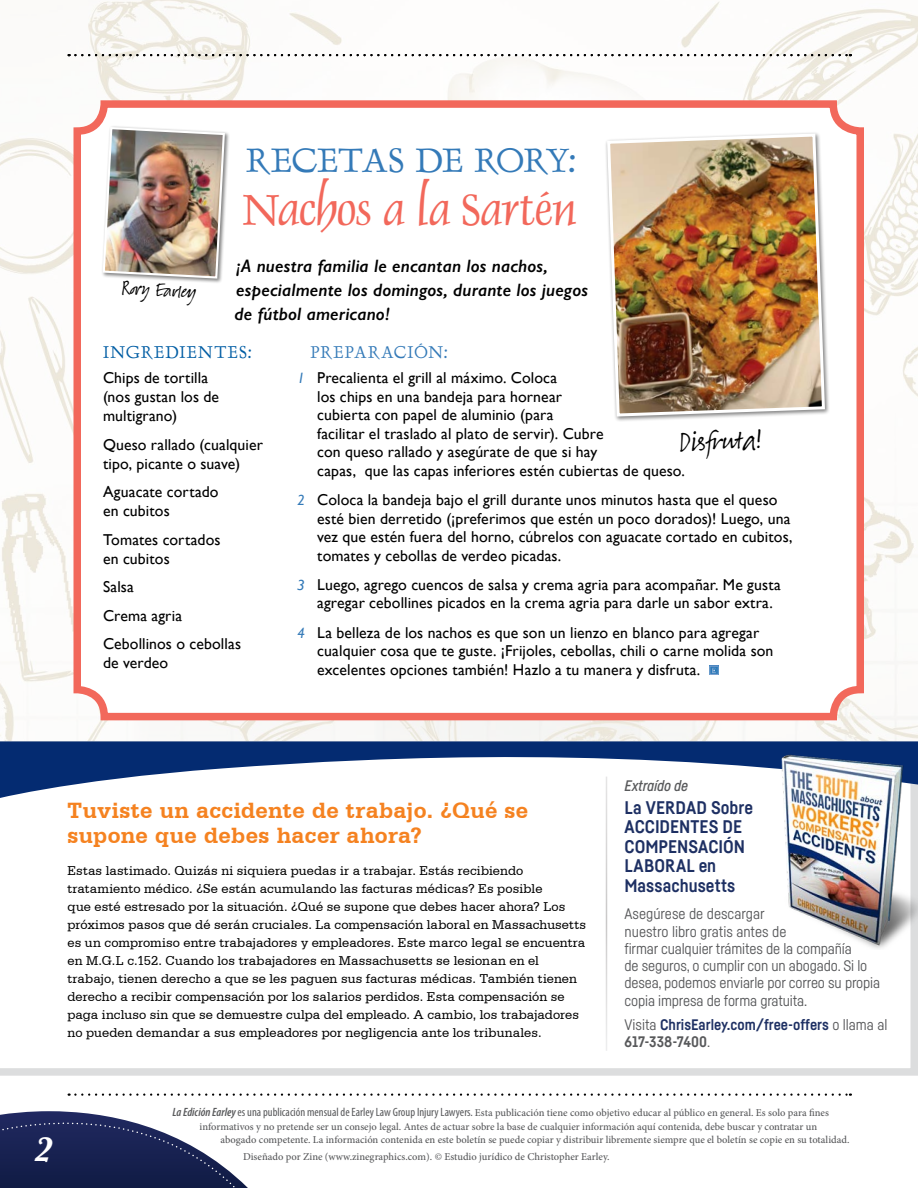
<style>
.page{position:relative;width:918px;height:1188px;background:#fff}
.page>*{position:absolute;margin:0;border:0;box-sizing:border-box;transform-origin:0 0}
.t1{font:49.5px "Dauphin";letter-spacing:-.01em;color:#f2685b}
.t2{font:38.4px "Dauphin";letter-spacing:-.01em;color:#347ab8;scale:1.05 1}
.t3{font:italic 700 35.25px "Baskerville";color:#fff}
.t4{font:33px "Suomi Hand Script";color:#000}
.t5{font:23.4px "Suomi Hand Script";color:#000}
.t6{font:700 23.25px/25.5px "Serifa BT";letter-spacing:.02em;color:#f58220}
.t7{font:19.5px "Dauphin";letter-spacing:.065em;color:#005da4}
.t8{font:19.5px "Dauphin";letter-spacing:.05em;color:#347ab8}
.t9{font:italic 600 18px/24px "Gill Sans";letter-spacing:.005em;color:#000}
.t10{font:700 18px/19.5px "Fabrikat";color:#1e3063}
.t11{font:15.75px/18.5px "Gill Sans";letter-spacing:.01em;color:#000}
.t12{font:15px/17.2px "Fabrikat";letter-spacing:-.01em;color:#58595b}
.t13{font:700 15px/17.2px "Fabrikat";color:#1e3063}
.t14{font:italic 500 15px "Fabrikat";letter-spacing:-.01em;color:#58595b}
.t15{font:13.5px/18px "Serifa BT";letter-spacing:.005em;color:#000}
.t16{font:500 10.5px/13.5px "Minion Pro";color:#58595b}
.s1{font-style:italic;font-size:15px;color:#347ab8}
.s2{font-weight:400;color:#58595b}
.s3{color:#58595b}
.s4{font-family:"Myriad Pro";font-weight:600;font-style:italic;font-stretch:condensed;font-size:12px}
.s5{font-family:"Myriad Pro";font-weight:400;font-stretch:condensed;font-size:12px}
</style>
<div class="page">
<img style="left:0;top:0;width:918px;height:741px">
<div style="left:77px;top:104px;width:783px;height:613px;background:#fff;border-radius:27px"></div>
<div style="left:74px;top:100px;width:790px;height:620px;border:8px solid #f2685b;border-radius:27px"></div>
<svg style="left:69px;top:54px;width:782px;height:2px"></svg>
<svg style="left:709px;top:665px;width:10px;height:10px"></svg>
<div style="left:101px;top:125px;width:129px;height:158px;background:#000;opacity:.5"></div>
<img style="left:102px;top:126px;width:124px;height:154px">
<div style="left:605px;top:131px;width:225px;height:291px;background:#000;opacity:.5"></div>
<img style="left:606px;top:132px;width:221px;height:286px">
<svg style="left:0;top:843px;width:918px;height:233px"></svg>
<svg style="left:0;top:741px;width:918px;height:57px"></svg>
<img style="left:778px;top:743px;width:140px;height:206px">
<hr style="left:606px;top:777px;width:1px;height:274px;background:#fff">
<svg style="left:0;top:1093px;width:851px;height:95px"></svg>
<h3 class="t5" style="left:123px;top:276px;width:73px;rotate:3deg">Rory Ea rley</h3>
<h2 class="t2" style="left:246px;top:136px;width:315px">RECETAS DE RORY:</h2>
<h1 class="t1" style="left:243px;top:178px;width:336px">Nachos a la Sartén</h1>
<p class="t9" style="left:235px;top:254px;width:355px">¡A nuestra familia le encantan los nachos, especialmente los domingos, durante los juegos de fútbol americano!</p>
<p class="t7" style="left:103px;top:339px;width:150px">INGREDIENTES:</p>
<p class="t11" style="left:103px;top:368px;width:118px;line-height:18.9px">Chips de tortilla (nos gustan los de multigrano)</p>
<p class="t11" style="left:103px;top:435px;width:161px;line-height:18.9px">Queso rallado (cualquier tipo, picante o suave)</p>
<p class="t11" style="left:103px;top:482px;width:117px;line-height:18.9px">Aguacate cortado en cubitos</p>
<p class="t11" style="left:103px;top:530px;width:119px;line-height:18.9px">Tomates cortados en cubitos</p>
<p class="t11" style="left:103px;top:572px;width:140px;line-height:28.7px">Salsa<br>Crema agria<br>Cebollinos o cebollas</p>
<p class="t11" style="left:103px;top:654px;width:67px">de verdeo</p>
<p class="t8" style="left:310px;top:339px;width:139px">PREPARACIÓN:</p>
<p class="t11" style="left:317px;top:368px;width:369px;text-indent:-20px"><span class="s1">1</span> Precalienta el grill al máximo. Coloca<br>los chips en una bandeja para hornear<br>cubierta con papel de aluminio (para<br>facilitar el traslado al plato de servir). Cubre<br>con queso rallado y asegúrate de que si hay<br>capas, que las capas inferiores estén cubiertas de queso.</p>
<p class="t11" style="left:317px;top:490px;width:477px;text-indent:-20px"><span class="s1">2</span> Coloca la bandeja bajo el grill durante unos minutos hasta que el queso esté bien derretido (¡preferimos que estén un poco dorados)! Luego, una vez que estén fuera del horno, cúbrelos con aguacate cortado en cubitos, tomates y cebollas de verdeo picadas.</p>
<p class="t11" style="left:317px;top:575px;width:465px;text-indent:-20px"><span class="s1">3</span> Luego, agrego cuencos de salsa y crema agria para acompañar. Me gusta agregar cebollines picados en la crema agria para darle un sabor extra.</p>
<p class="t11" style="left:317px;top:623px;width:458px;text-indent:-20px"><span class="s1">4</span> La belleza de los nachos es que son un lienzo en blanco para agregar cualquier cosa que te guste. ¡Frijoles, cebollas, chili o carne molida son excelentes opciones también! Hazlo a tu manera y disfruta.</p>
<h3 class="t4" style="left:679px;top:425px;width:83px;rotate:-2deg">Disfruta!</h3>
<h3 class="t6" style="left:68px;top:797px;width:462px">Tuviste un accidente de trabajo. ¿Qué se supone que debes hacer ahora?</h3>
<p class="t15" style="left:68px;top:861px;width:520px">Estas lastimado. Quizás ni siquiera puedas ir a trabajar. Estás recibiendo tratamiento médico. ¿Se están acumulando las facturas médicas? Es posible<br>que esté estresado por la situación. ¿Qué se supone que debes hacer ahora? Los próximos pasos que dé serán cruciales. La compensación laboral en Massachusetts es un compromiso entre trabajadores y empleadores. Este marco legal se encuentra en M.G.L c.152. Cuando los trabajadores en Massachusetts se lesionan en el trabajo, tienen derecho a que se les paguen sus facturas médicas. También tienen derecho a recibir compensación por los salarios perdidos. Esta compensación se paga incluso sin que se demuestre culpa del empleado. A cambio, los trabajadores no pueden demandar a sus empleadores por negligencia ante los tribunales.</p>
<p class="t14" style="left:625px;top:776px;width:65px">Extraído de</p>
<p class="t10" style="left:625px;top:797px;width:130px">La VERDAD Sobre<br>ACCIDENTES DE<br>COMPENSACIÓN<br>LABORAL en<br>Massachusetts</p>
<p class="t12" style="left:625px;top:905px;width:257px">Asegúrese de descargar<br>nuestro libro gratis antes de<br>firmar cualquier trámites de la compañía<br>de seguros, o cumplir con un abogado. Si lo desea, podemos enviarle por correo su propia copia impresa de forma gratuita.</p>
<p class="t13" style="left:625px;top:1015px;width:265px"><span class="s2">Visita</span> ChrisEarley.com/free-offers <span class="s2">o llama al<br></span><span class="s3">617-338-7400</span><span class="s2">.</span></p>
<h3 class="t3" style="left:34px;top:1125px;width:20px">2</h3>
<p class="t16" style="left:200px;top:1106px;width:631px;text-indent:-27px"><span class="s4">La Edición Earley</span> <span class="s5">es una publicación mensual de Earley Law Group Injury Lawyers.</span> Esta publicación tiene como objetivo educar al público en general. Es solo para fines informativos y no pretende ser un consejo legal. Antes de actuar sobre la base de cualquier información aquí contenida, debe buscar y contratar un</p>
<p class="t16" style="left:221px;top:1133px;width:630px">abogado competente. La información contenida en este boletín se puede copiar y distribuir libremente siempre que el boletín se copie en su totalidad.</p>
<p class="t16" style="left:243px;top:1150px;width:368px">Diseñado por Zine (www.zinegraphics.com). © Estudio jurídico de Christopher Earley.</p>
</div>
